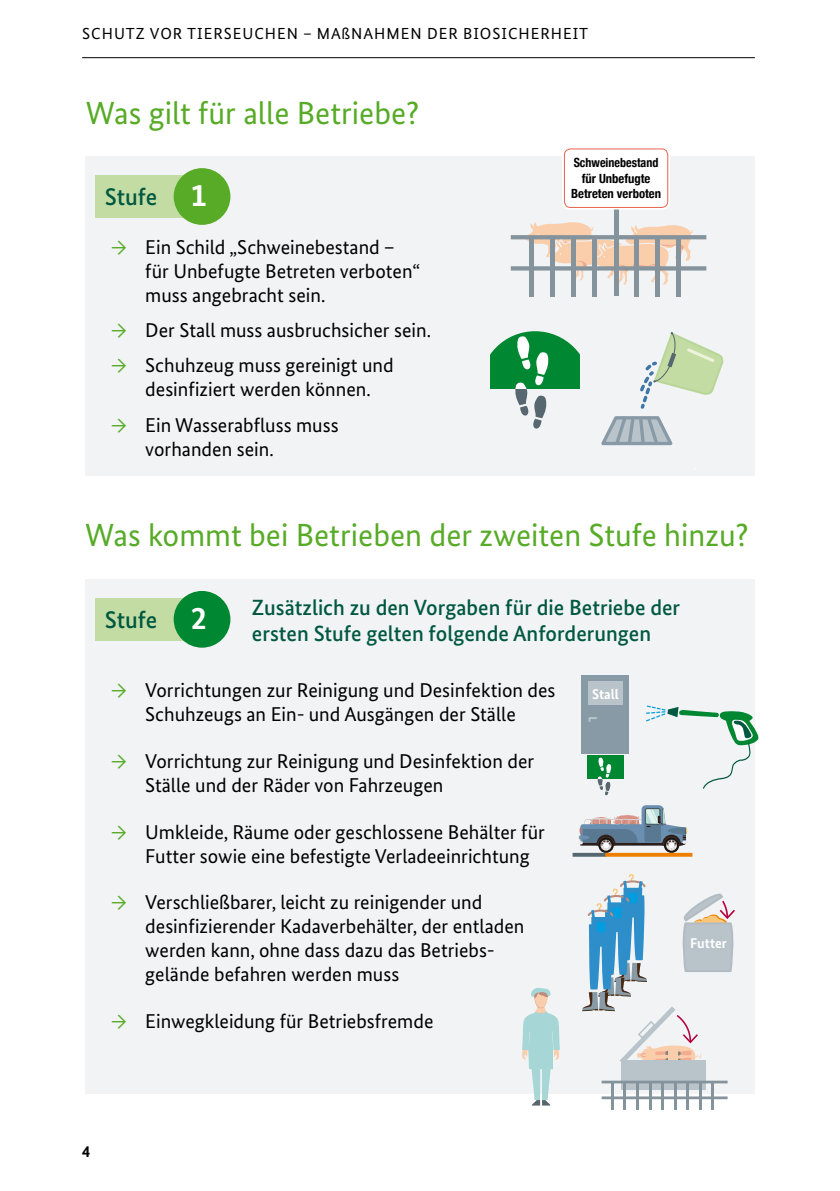
<style>
.page{position:relative;width:840px;height:1191px;background:#fff}
.page>*{position:absolute;margin:0;border:0;box-sizing:border-box;transform-origin:0 0}
.t1{font:32px "Bundes Sans";color:#57ab27}
.t2{font:500 24px "Bundes Sans";letter-spacing:-.005em;color:#005840}
.t3{font:500 22px/26.4px "Bundes Sans";color:#005840}
.t4{font:20px/24px "Bundes Sans";color:#000}
.t5{font:700 16.4px "Bundes Sans";color:#000}
.t6{font:16px "Bundes Sans";letter-spacing:.06em;color:#000}
.t7{font:700 14px "Bundes Sans";color:#fff}
.t8{font:700 condensed 12.6px/15.2px "Helvetica Neue";color:#000;text-align:center;scale:.95 1}
.s1{font-weight:700;font-size:32px;color:#fff}
.s2{color:#57ab27}
</style>
<div class="page">
<div style="left:85px;top:156px;width:669px;height:320px;background:#f1f3f5"></div>
<div style="left:85px;top:579px;width:669px;height:514px;background:#f1f3f5"></div>
<hr style="left:572px;top:853px;width:34px;height:3px;background:#57676f">
<hr style="left:605px;top:853px;width:87px;height:3px;background:#ee7f00">
<hr style="left:82px;top:57px;width:672px;height:1px;background:#000">
<svg style="left:490px;top:331px;width:89px;height:58px;fill:#008732"></svg>
<svg style="left:513px;top:336px;width:36px;height:93px"></svg>
<svg style="left:601px;top:332px;width:123px;height:114px"></svg>
<div style="left:581px;top:675px;width:47px;height:79px;background:#889aa6"></div>
<div style="left:588px;top:681px;width:34px;height:24px;background:#b9c4ca"></div>
<div style="left:620px;top:1060px;width:85px;height:30px;background:#b9c4ca"></div>
<hr style="left:601px;top:1096px;width:126px;height:3px;background:#85949c">
<hr style="left:601px;top:1080px;width:126px;height:3px;background:#85949c">
<hr style="left:648px;top:1081px;width:3px;height:28px;background:#85949c">
<hr style="left:661px;top:1081px;width:2px;height:28px;background:#85949c">
<hr style="left:636px;top:1081px;width:2px;height:28px;background:#85949c">
<hr style="left:611px;top:1081px;width:2px;height:28px;background:#85949c">
<hr style="left:623px;top:1081px;width:3px;height:28px;background:#85949c">
<hr style="left:673px;top:1081px;width:3px;height:28px;background:#85949c">
<hr style="left:685px;top:1081px;width:3px;height:28px;background:#85949c">
<hr style="left:698px;top:1081px;width:3px;height:28px;background:#85949c">
<hr style="left:710px;top:1081px;width:3px;height:28px;background:#85949c">
<div style="left:95px;top:175px;width:108px;height:43px;background:#c3dca4"></div>
<div style="left:173px;top:168px;width:57px;height:57px;background:#57ab27;border-radius:50%"></div>
<div style="left:95px;top:598px;width:108px;height:42px;background:#c3dca4"></div>
<div style="left:173px;top:591px;width:57px;height:56px;background:#008732;border-radius:50%"></div>
<svg style="left:521px;top:988px;width:39px;height:117px"></svg>
<svg style="left:582px;top:874px;width:153px;height:194px"></svg>
<svg style="left:524px;top:220px;width:169px;height:68px"></svg>
<div style="left:591px;top:237px;width:5px;height:59px;background:#85949c"></div>
<div style="left:570px;top:237px;width:5px;height:59px;background:#85949c"></div>
<hr style="left:550px;top:237px;width:4px;height:59px;background:#85949c">
<svg style="left:510px;top:235px;width:196px;height:4px"></svg>
<svg style="left:510px;top:266px;width:196px;height:4px"></svg>
<div style="left:633px;top:237px;width:5px;height:59px;background:#85949c"></div>
<div style="left:613px;top:206px;width:5px;height:90px;background:#85949c"></div>
<svg style="left:654px;top:237px;width:4px;height:59px"></svg>
<svg style="left:675px;top:237px;width:4px;height:59px"></svg>
<hr style="left:529px;top:237px;width:4px;height:59px;background:#85949c">
<div style="left:562px;top:147px;width:107px;height:62px;background:#fff;border-radius:6px"></div>
<div style="left:563px;top:148px;width:105px;height:60px;border:1px solid #eb6b59;border-radius:6px"></div>
<svg style="left:578px;top:688px;width:181px;height:165px"></svg>
<p class="t6" style="left:82px;top:24px;width:507px">SCHUTZ VOR TIERSEUCHEN – MAßNAHMEN DER BIOSICHERHEIT</p>
<h1 class="t1" style="left:86px;top:93px;width:335px">Was gilt für alle Betriebe?</h1>
<h2 class="t2" style="left:105px;top:182px;width:103px">Stufe <span class="s1">1</span></h2>
<p class="t4" style="left:145px;top:235px;width:276px;text-indent:-34px"><span class="s2">→</span> Ein Schild „Schweinebestand – für Unbefugte Betreten verboten“ muss angebracht sein.</p>
<p class="t4" style="left:111px;top:318px;width:321px"><span class="s2">→</span> Der Stall muss ausbruchsicher sein.</p>
<p class="t4" style="left:111px;top:353px;width:284px;text-align:center"><span class="s2">→</span> Schuhzeug muss gereinigt und desinfiziert werden können.</p>
<p class="t4" style="left:145px;top:413px;width:195px;text-indent:-34px"><span class="s2">→</span> Ein Wasserabfluss muss vorhanden sein.</p>
<p class="t8" style="left:570px;top:154px;width:96px">Schweinebestand für Unbefugte<br>Betreten verboten</p>
<h1 class="t1" style="left:85px;top:515px;width:664px">Was kommt bei Betrieben der zweiten Stufe hinzu?</h1>
<p class="t3" style="left:252px;top:593px;width:429px">Zusätzlich zu den Vorgaben für die Betriebe der ersten Stufe gelten folgende Anforderungen</p>
<p class="t4" style="left:111px;top:678px;width:445px;text-align:center"><span class="s2">→</span> Vorrichtungen zur Reinigung und Desinfektion des<br>Schuhzeugs an Ein- und Ausgängen der Ställe</p>
<p class="t4" style="left:145px;top:749px;width:390px;text-indent:-34px"><span class="s2">→</span> Vorrichtung zur Reinigung und Desinfektion der<br>Ställe und der Räder von Fahrzeugen</p>
<p class="t4" style="left:145px;top:819px;width:401px;text-indent:-34px"><span class="s2">→</span> Umkleide, Räume oder geschlossene Behälter für<br>Futter sowie eine befestigte Verladeeinrichtung</p>
<p class="t4" style="left:145px;top:890px;width:380px;text-indent:-34px"><span class="s2">→</span> Verschließbarer, leicht zu reinigender und desinfizierender Kadaverbehälter, der entladen werden kann, ohne dass dazu das Betriebs&shy;gelände befahren werden muss</p>
<p class="t4" style="left:111px;top:1009px;width:323px"><span class="s2">→</span> Einwegkleidung für Betriebsfremde</p>
<p class="t2" style="left:105px;top:605px;width:103px">Stufe <span class="s1">2</span></p>
<p class="t7" style="left:592px;top:685px;width:28px">Stall</p>
<p class="t7" style="left:689px;top:935px;width:38px">Futter</p>
<p class="t5" style="left:82px;top:1141px;width:10px">4</p>
</div>
